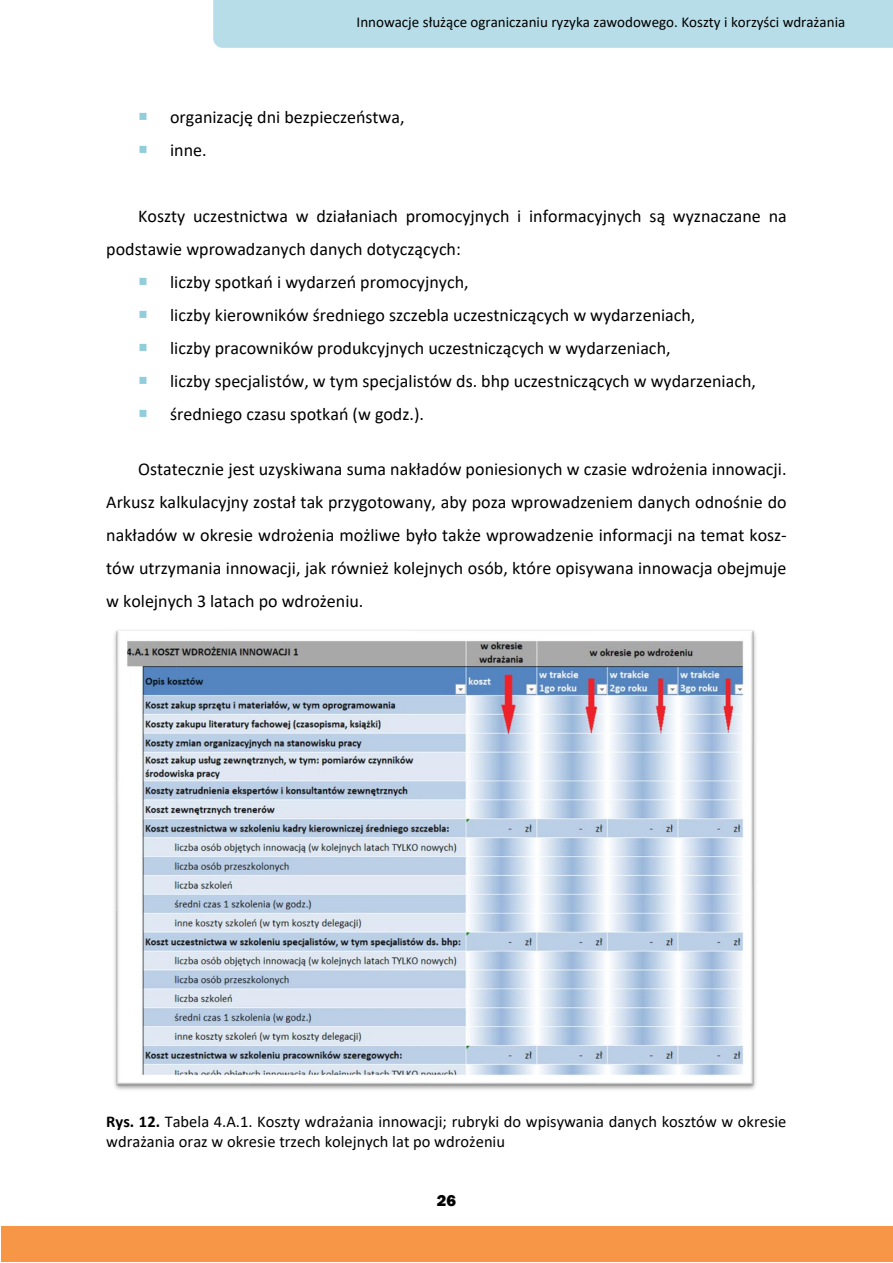
<style>
.page{position:relative;width:893px;height:1263px;background:#fff}
.page>*{position:absolute;margin:0;border:0;box-sizing:border-box;transform-origin:0 0}
.t1{font:18px/33px "Calibri";color:#000}
.t2{font:16.5px/20.1px "Calibri";color:#000}
.t3{font:800 16.5px "Franklin Gothic";color:#000}
.t4{font:15px "Calibri";color:#000}
.s1{color:#92cddc}
.s2{font-weight:700}
</style>
<div class="page">
<div style="left:1px;top:1227px;width:892px;height:35px;background:#f79646"></div>
<div style="left:213px;top:0;width:680px;height:48px;background:#b7dee8"></div>
<img style="left:114px;top:630px;width:642px;height:460px">
<p class="t4" style="left:357px;top:16px;width:490px">Innowacje służące ograniczaniu ryzyka zawodowego. Koszty i korzyści wdrażania</p>
<p class="t1" style="left:138px;top:102px;width:268px"><span class="s1">○</span> organizację dni bezpieczeństwa,</p>
<p class="t1" style="left:138px;top:135px;width:70px"><span class="s1">○</span> inne.</p>
<p class="t1" style="left:106px;top:201px;width:682px;text-indent:32px">Koszty uczestnictwa w działaniach promocyjnych i informacyjnych są wyznaczane na podstawie wprowadzanych danych dotyczących:</p>
<p class="t1" style="left:138px;top:267px;width:332px"><span class="s1">○</span> liczby spotkań i wydarzeń promocyjnych,</p>
<p class="t1" style="left:138px;top:300px;width:559px"><span class="s1">○</span> liczby kierowników średniego szczebla uczestniczących w wydarzeniach,</p>
<p class="t1" style="left:138px;top:333px;width:534px"><span class="s1">○</span> liczby pracowników produkcyjnych uczestniczących w wydarzeniach,</p>
<p class="t1" style="left:138px;top:366px;width:619px"><span class="s1">○</span> liczby specjalistów, w tym specjalistów ds. bhp uczestniczących w wydarzeniach,</p>
<p class="t1" style="left:138px;top:399px;width:287px"><span class="s1">○</span> średniego czasu spotkań (w godz.).</p>
<p class="t1" style="left:106px;top:454px;width:682px;text-align:justify;text-indent:32px">Ostatecznie jest uzyskiwana suma nakładów poniesionych w czasie wdrożenia innowacji.<br>Arkusz kalkulacyjny został tak przygotowany, aby poza wprowadzeniem danych odnośnie do nakładów w okresie wdrożenia możliwe było także wprowadzenie informacji na temat kosz&shy;tów utrzymania innowacji, jak również kolejnych osób, które opisywana innowacja obejmuje w kolejnych 3 latach po wdrożeniu.</p>
<p class="t2" style="left:106px;top:1112px;width:682px"><span class="s2">Rys. 12.</span> Tabela 4.A.1. Koszty wdrażania innowacji; rubryki do wpisywania danych kosztów w okresie wdrażania oraz w okresie trzech kolejnych lat po wdrożeniu</p>
<p class="t3" style="left:437px;top:1191px;width:21px">26</p>
</div>
